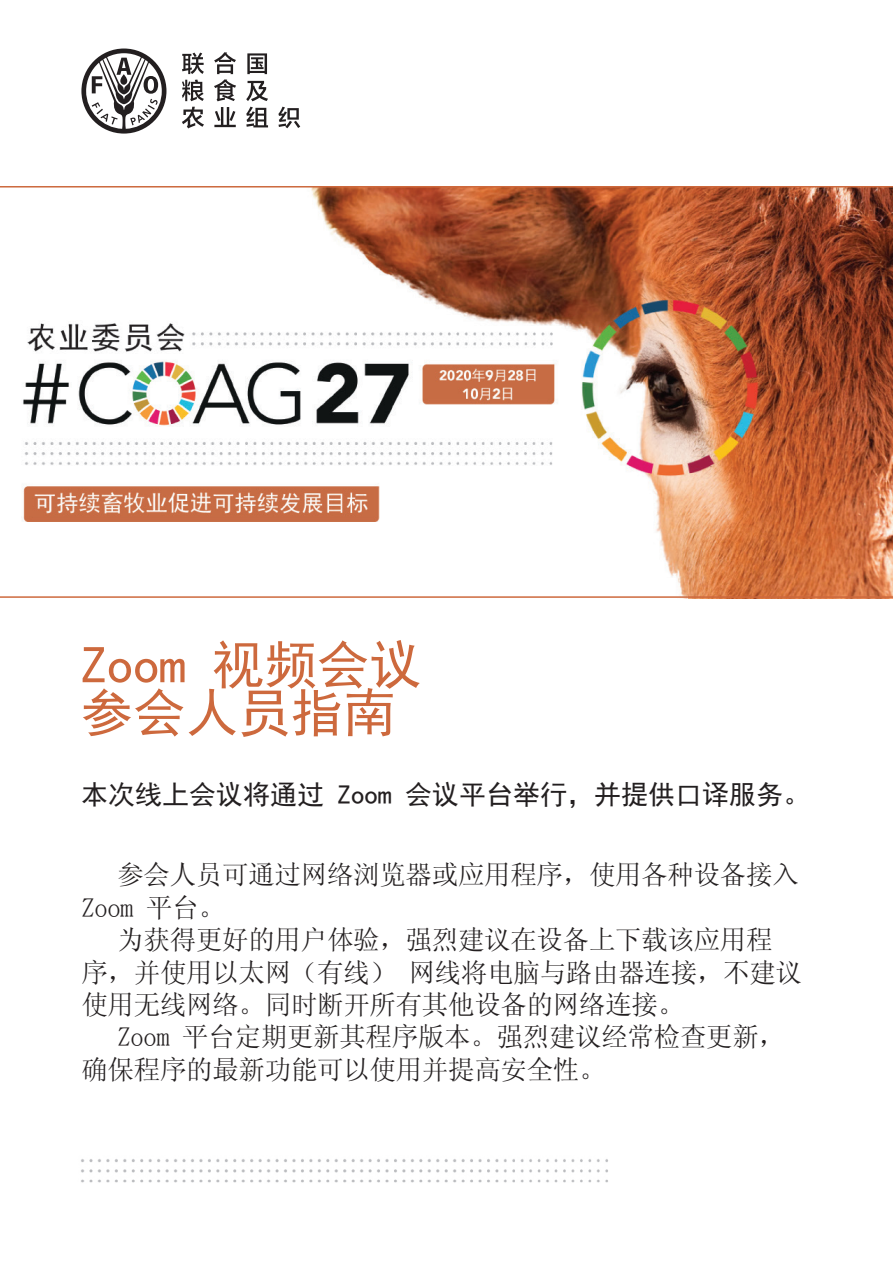
<style>
.page{position:relative;width:893px;height:1263px;background:#fff}
.page>*{position:absolute;margin:0;border:0;box-sizing:border-box;transform-origin:0 0}
.t1{font:52.5px/48px "Sim Hei";color:#cd693d}
.t2{font:27px/32.4px "Sim Sun";letter-spacing:-.01em;color:#231f20}
.t3{font:27px "Sim Hei";color:#231f20}
</style>
<div class="page">
<img style="left:22px;top:188px;width:871px;height:408px">
<hr style="left:0;top:596px;width:893px;height:2px;background:#cd693d">
<hr style="left:0;top:186px;width:893px;height:2px;background:#cd693d">
<img style="left:81px;top:1159px;width:527px;height:24px">
<svg style="left:81px;top:49px;width:85px;height:85px"></svg>
<svg style="left:182px;top:53px;width:22px;height:21px"></svg>
<svg style="left:247px;top:53px;width:20px;height:21px"></svg>
<svg style="left:182px;top:80px;width:22px;height:21px"></svg>
<svg style="left:214px;top:52px;width:22px;height:49px"></svg>
<svg style="left:246px;top:81px;width:22px;height:20px"></svg>
<svg style="left:182px;top:107px;width:22px;height:21px"></svg>
<svg style="left:214px;top:107px;width:22px;height:20px"></svg>
<svg style="left:246px;top:107px;width:22px;height:20px"></svg>
<svg style="left:278px;top:107px;width:22px;height:21px"></svg>
<h1 class="t1" style="left:81px;top:641px;width:343px">Zoom 视频会议参会人员指南</h1>
<p class="t3" style="left:81px;top:781px;width:730px">本次线上会议将通过 Zoom 会议平台举行，并提供口译服务。</p>
<p class="t2" style="left:81px;top:858px;width:719px;text-indent:36px">参会人员可通过网络浏览器或应用程序，使用各种设备接入<br>Zoom 平台。</p>
<p class="t2" style="left:81px;top:923px;width:722px;text-indent:36px">为获得更好的用户体验，强烈建议在设备上下载该应用程序，并使用以太网（有线） 网线将电脑与路由器连接，不建议使用无线网络。同时断开所有其他设备的网络连接。</p>
<p class="t2" style="left:81px;top:1020px;width:705px;text-indent:36px">Zoom 平台定期更新其程序版本。强烈建议经常检查更新，确保程序的最新功能可以使用并提高安全性。</p>
</div>
